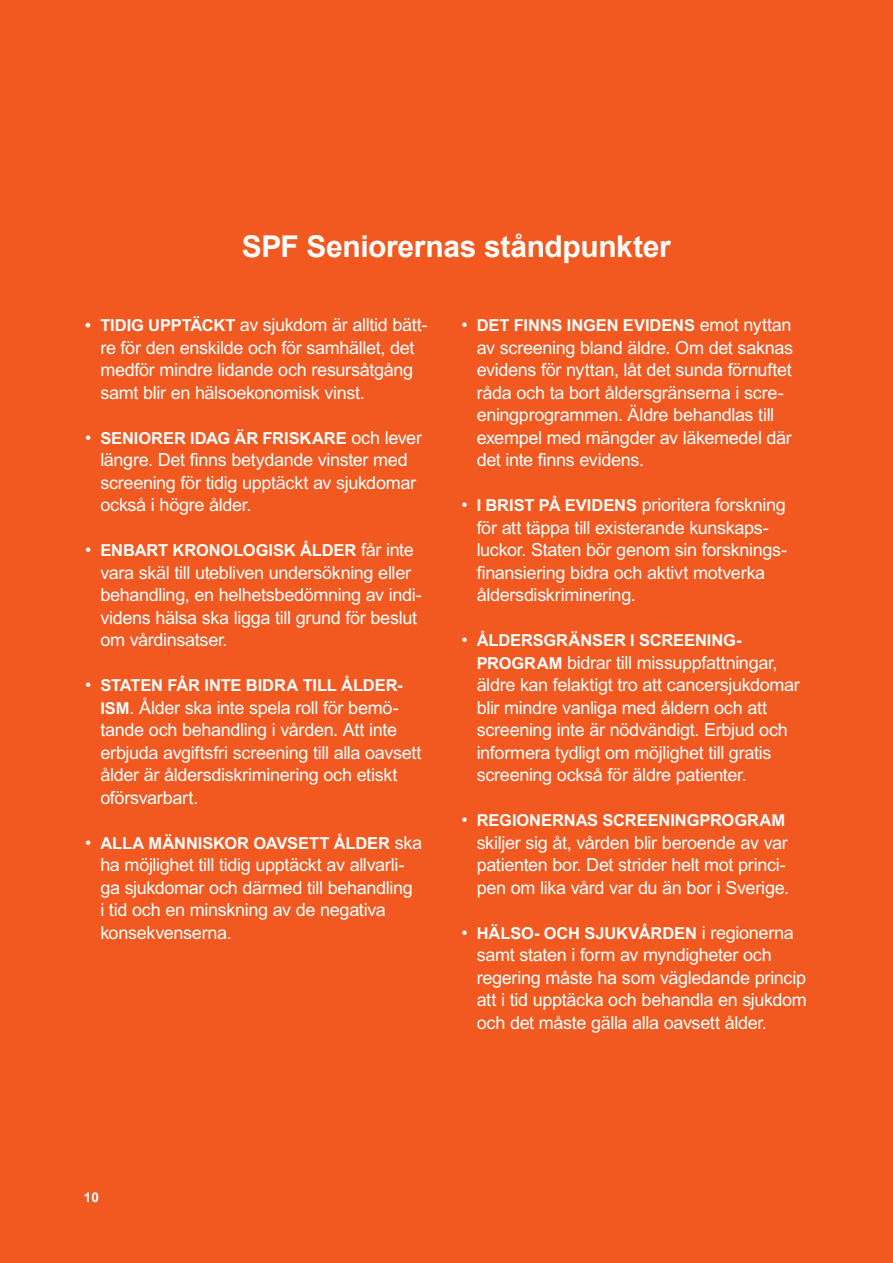
<style>
.page{position:relative;width:893px;height:1263px;background:#f15921}
.page>*{position:absolute;margin:0;border:0;box-sizing:border-box;transform-origin:0 0}
.Rubrik_2_svart{font:700 30px "Arial";letter-spacing:-.01em;color:#fff}
.Brödtext_indrag{font:18px/22.5px "Arial MT Std";letter-spacing:-.02em;color:#fff}
.Brödtext_indrag-2{font:700 16.5px "Arial MT Std";letter-spacing:-.005em;color:#fff}
.t1{font:700 13.5px "Arial";color:#fff}
.s1{font-weight:700;font-size:16.5px}
.s2{font-weight:400;font-size:18px}
</style>
<div class="page">
<p class="Rubrik_2_svart" style="left:242px;top:227px;width:431px">SPF Seniorernas ståndpunkter</p>
<p class="Brödtext_indrag" style="left:100px;top:315px;width:329px;text-indent:-15px"><span class="s1">• TIDIG UPPTÄCKT</span> av sjukdom är alltid bätt&shy;re för den enskilde och för samhället, det medför mindre lidande och resursåtgång samt blir en hälsoekonomisk vinst.</p>
<p class="Brödtext_indrag-2" style="left:85px;top:428px;width:338px"><span class="s2">•</span> SENIORER IDAG ÄR FRISKARE <span class="s2">och lever</span></p>
<p class="Brödtext_indrag" style="left:100px;top:450px;width:317px">längre. Det finns betydande vinster med screening för tidig upptäckt av sjukdomar också i högre ålder.</p>
<p class="Brödtext_indrag-2" style="left:85px;top:541px;width:330px"><span class="s2">•</span> ENBART KRONOLOGISK ÅLDER <span class="s2">får inte</span></p>
<p class="Brödtext_indrag" style="left:100px;top:562px;width:323px">vara skäl till utebliven undersökning eller behandling, en helhetsbedömning av indi&shy;videns hälsa ska ligga till grund för beslut om vårdinsatser.</p>
<p class="Brödtext_indrag-2" style="left:85px;top:676px;width:319px"><span class="s2">•</span> STATEN FÅR INTE BIDRA TILL ÅLDER-</p>
<p class="Brödtext_indrag" style="left:100px;top:697px;width:323px"><span class="s1">ISM</span>. Ålder ska inte spela roll för bemö&shy;tande och behandling i vården. Att inte erbjuda avgiftsfri screening till alla oavsett ålder är åldersdiskriminering och etiskt oförsvarbart.</p>
<p class="Brödtext_indrag-2" style="left:85px;top:833px;width:338px"><span class="s2">•</span> ALLA MÄNNISKOR OAVSETT ÅLDER <span class="s2">ska</span></p>
<p class="Brödtext_indrag" style="left:100px;top:855px;width:314px">ha möjlighet till tidig upptäckt av allvarli&shy;ga sjukdomar och därmed till behandling i tid och en minskning av de negativa konsekvenserna.</p>
<p class="Brödtext_indrag-2" style="left:461px;top:316px;width:332px"><span class="s2">•</span> DET FINNS INGEN EVIDENS <span class="s2">emot nyttan</span></p>
<p class="Brödtext_indrag" style="left:477px;top:337px;width:318px">av screening bland äldre. Om det saknas evidens för nyttan, låt det sunda förnuftet råda och ta bort åldersgränserna i scre&shy;eningprogrammen. Äldre behandlas till exempel med mängder av läkemedel där det inte finns evidens.</p>
<p class="Brödtext_indrag" style="left:477px;top:495px;width:312px;text-indent:-15px">• <span class="s1">I BRIST PÅ EVIDENS</span> prioritera forskning för att täppa till existerande kunskaps&shy;luckor. Staten bör genom sin forsknings&shy;finansiering bidra och aktivt motverka åldersdiskriminering.</p>
<p class="Brödtext_indrag-2" style="left:461px;top:631px;width:281px"><span class="s2">•</span> ÅLDERSGRÄNSER I SCREENING-</p>
<p class="Brödtext_indrag" style="left:477px;top:652px;width:325px"><span class="s1">PROGRAM</span> bidrar till missuppfattningar, äldre kan felaktigt tro att cancersjukdomar blir mindre vanliga med åldern och att screening inte är nödvändigt. Erbjud och informera tydligt om möjlighet till gratis screening också för äldre patienter.</p>
<p class="Brödtext_indrag-2" style="left:461px;top:811px;width:325px"><span class="s2">•</span> REGIONERNAS SCREENINGPROGRAM</p>
<p class="Brödtext_indrag" style="left:477px;top:832px;width:314px">skiljer sig åt, vården blir beroende av var patienten bor. Det strider helt mot princi&shy;pen om lika vård var du än bor i Sverige.</p>
<p class="Brödtext_indrag-2" style="left:461px;top:923px;width:334px"><span class="s2">•</span> HÄLSO- OCH SJUKVÅRDEN <span class="s2">i regionerna</span></p>
<p class="Brödtext_indrag" style="left:477px;top:945px;width:332px">samt staten i form av myndigheter och regering måste ha som vägledande princip att i tid upptäcka och behandla en sjukdom och det måste gälla alla oavsett ålder.</p>
<p class="t1" style="left:84px;top:1189px;width:17px">10</p>
</div>
